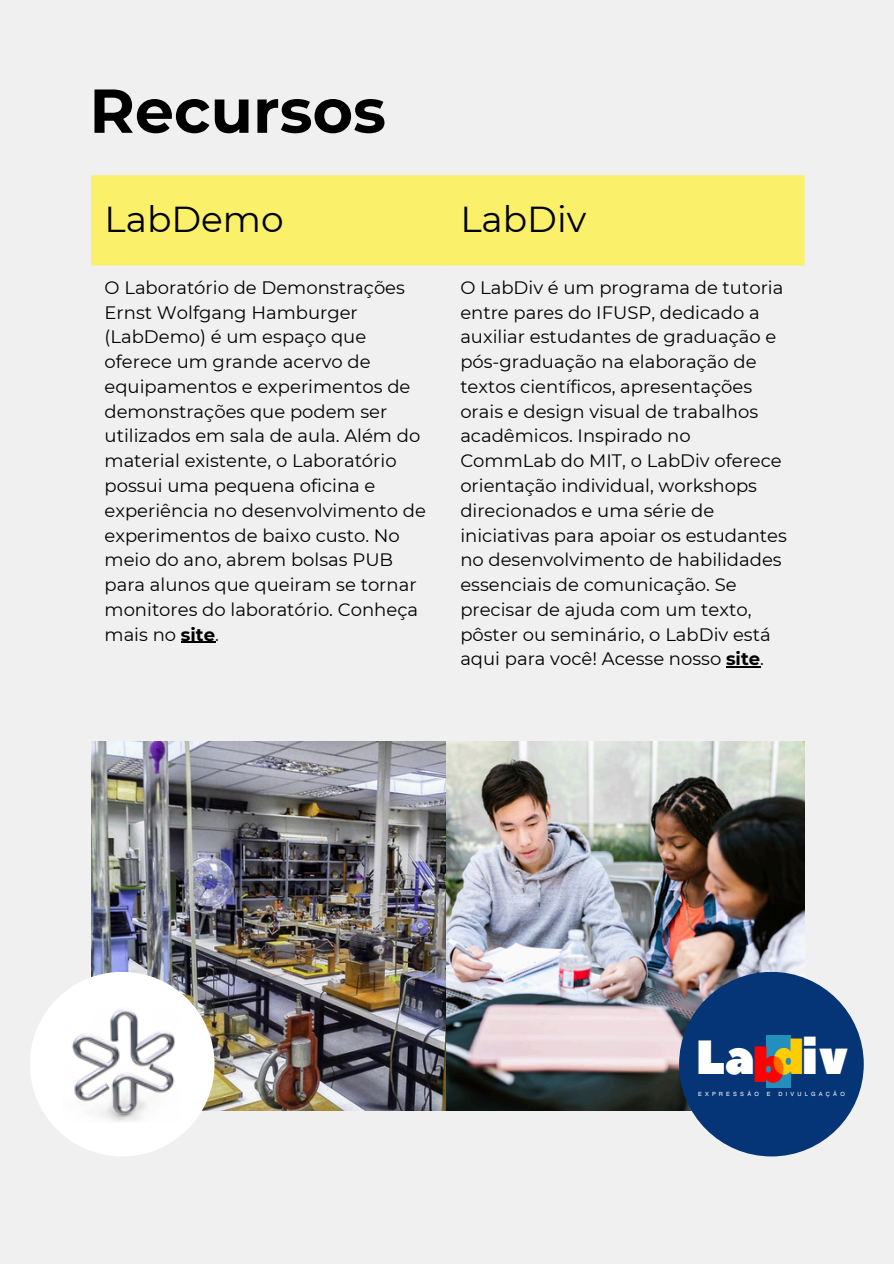
<style>
.page{position:relative;width:894px;height:1264px;background:#fff}
.page>*{position:absolute;margin:0;border:0;box-sizing:border-box;transform-origin:0 0}
.t1{font:700 61.8px "Montserrat";color:#000}
.t2{font:47.85px "Peace Sans";color:#fff}
.t3{font:47.85px "Peace Sans";color:#fc0}
.t4{font:36px "Montserrat";color:#000}
.t5{font:18px/24.8px "Montserrat";color:#000}
.t6{font:5.7px "Helvetica World";letter-spacing:.565em;color:#fff}
.s1{font-weight:700}
.s2{color:#f00}
</style>
<div class="page">
<div style="left:0;top:0;width:893px;height:1263px;background:#f0f0f0"></div>
<div style="left:91px;top:175px;width:713px;height:90px;background:#faf069"></div>
<hr style="left:181px;top:641px;width:34px;height:2px;background:#000">
<hr style="left:725px;top:666px;width:35px;height:1px;background:#000">
<img style="left:91px;top:741px;width:713px;height:369px">
<div style="left:30px;top:971px;width:184px;height:185px;background:#fff;border-radius:50%"></div>
<div style="left:679px;top:971px;width:184px;height:185px;background:#053576;border-radius:50%"></div>
<div style="left:776px;top:1053px;width:20px;height:16px;background:#228fbd"></div>
<div style="left:758px;top:1061px;width:20px;height:16px;background:#228fbd"></div>
<div style="left:766px;top:1035px;width:24px;height:53px;background:#228fbd"></div>
<img style="left:72px;top:1009px;width:103px;height:113px">
<p class="t1" style="left:89px;top:73px;width:298px">Recursos</p>
<h1 class="t4" style="left:104px;top:197px;width:181px">LabDemo</h1>
<p class="t4" style="left:460px;top:197px;width:127px">LabDiv</p>
<p class="t5" style="left:104px;top:275px;width:323px">O Laboratório de Demonstrações<br>Ernst Wolfgang Hamburger (LabDemo) é um espaço que oferece um grande acervo de equipamentos e experimentos de demonstrações que podem ser utilizados em sala de aula. Além do material existente, o Laboratório possui uma pequena oficina e experiência no desenvolvimento de experimentos de baixo custo. No meio do ano, abrem bolsas PUB para alunos que queiram se tornar monitores do laboratório. Conheça mais no <span class="s1">site</span>.</p>
<p class="t5" style="left:460px;top:275px;width:328px">O LabDiv é um programa de tutoria entre pares do IFUSP, dedicado a auxiliar estudantes de graduação e pós-graduação na elaboração de textos científicos, apresentações orais e design visual de trabalhos acadêmicos. Inspirado no<br>CommLab do MIT, o LabDiv oferece orientação individual, workshops direcionados e uma série de iniciativas para apoiar os estudantes no desenvolvimento de habilidades essenciais de comunicação. Se precisar de ajuda com um texto, pôster ou seminário, o LabDiv está aqui para você! Acesse nosso <span class="s1">site</span>.</p>
<p class="t2" style="left:695px;top:1025px;width:153px">La<span class="s2">b</span> iv</p>
<p class="t3" style="left:772px;top:1025px;width:34px">d</p>
<p class="t6" style="left:697px;top:1090px;width:62px">EXPRESSÃO</p>
<p class="t6" style="left:766px;top:1090px;width:5px">E</p>
<p class="t6" style="left:778px;top:1090px;width:68px">DIVULGAÇÃO</p>
</div>
